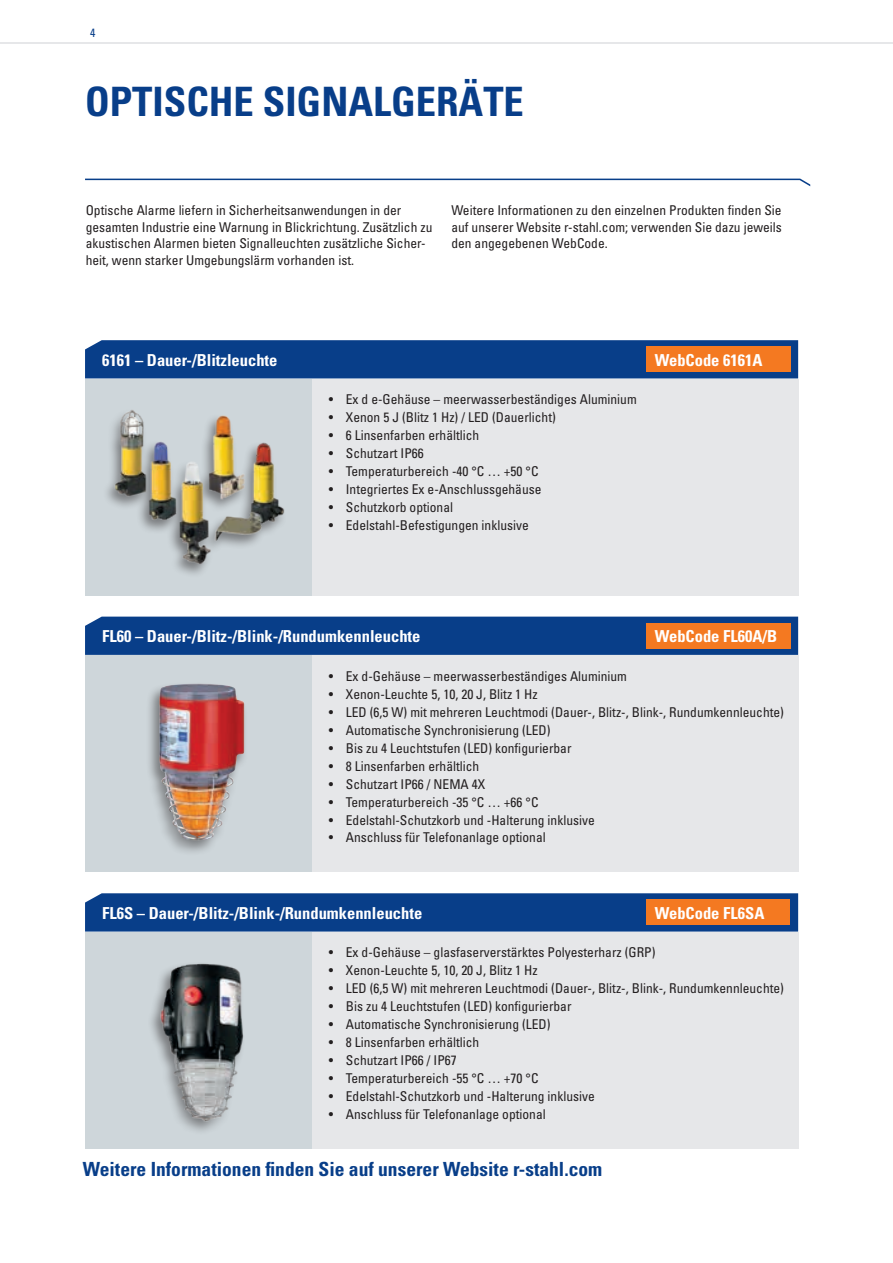
<style>
.page{position:relative;width:893px;height:1263px;background:#fff}
.page>*{position:absolute;margin:0;border:0;box-sizing:border-box;transform-origin:0 0}
.t1{font:700 condensed 40.5px "Univers";color:#083e89}
.t2{font:700 condensed 19.5px "Univers";color:#083e89}
.t3{font:700 condensed 16.5px "Univers";color:#fff}
.t4{font:condensed 13.5px/16.5px "Univers";color:#231f20}
.t5{font:condensed 12px "Univers";color:#083e89}
</style>
<div class="page">
<hr style="left:0;top:42px;width:893px;height:2px;background:#e6e7e9">
<svg style="left:85px;top:179px;width:725px;height:7px"></svg>
<div style="left:85px;top:932px;width:713px;height:216px;background:#e6e7e9"></div>
<img style="left:85px;top:935px;width:227px;height:213px">
<div style="left:85px;top:893px;width:713px;height:38px;background:#083e89"></div>
<div style="left:646px;top:900px;width:144px;height:25px;background:#f47921"></div>
<div style="left:85px;top:379px;width:713px;height:216px;background:#e6e7e9"></div>
<div style="left:85px;top:379px;width:227px;height:216px;background:#ced6da"></div>
<img style="left:107px;top:410px;width:178px;height:164px">
<div style="left:85px;top:340px;width:713px;height:38px;background:#083e89"></div>
<div style="left:646px;top:347px;width:145px;height:25px;background:#f47921"></div>
<div style="left:85px;top:655px;width:713px;height:217px;background:#e6e7e9"></div>
<div style="left:85px;top:655px;width:227px;height:217px;background:#ced6da"></div>
<div style="left:145px;top:681px;width:103px;height:175px;background:#231f20;opacity:.5"></div>
<img style="left:159px;top:684px;width:85px;height:156px">
<div style="left:85px;top:617px;width:713px;height:38px;background:#083e89"></div>
<div style="left:646px;top:623px;width:145px;height:25px;background:#f47921"></div>
<p class="t5" style="left:90px;top:25px;width:7px">4</p>
<h1 class="t1" style="left:85px;top:77px;width:440px">OPTISCHE SIGNALGERÄTE</h1>
<p class="t4" style="left:86px;top:202px;width:348px">Optische Alarme liefern in Sicherheitsanwendungen in der gesamten Industrie eine Warnung in Blickrichtung. Zusätzlich zu akustischen Alarmen bieten Signalleuchten zusätzliche Sicher&shy;heit, wenn starker Umgebungslärm vorhanden ist.</p>
<p class="t4" style="left:451px;top:202px;width:332px;text-align:justify">Weitere Informationen zu den einzelnen Produkten finden Sie auf unserer Website r-stahl.com; verwenden Sie dazu jeweils den angegebenen WebCode.</p>
<p class="t3" style="left:102px;top:350px;width:177px">6161 – Dauer-/Blitzleuchte</p>
<p class="t3" style="left:655px;top:350px;width:109px">WebCode 6161A</p>
<p class="t4" style="left:329px;top:391px;width:309px">• Ex d e-Gehäuse – meerwasserbeständiges Aluminium</p>
<p class="t4" style="left:329px;top:409px;width:228px">• Xenon 5 J (Blitz 1 Hz) / LED (Dauerlicht)</p>
<p class="t4" style="left:329px;top:427px;width:152px">• 6 Linsenfarben erhältlich</p>
<p class="t4" style="left:329px;top:445px;width:97px">• Schutzart IP66</p>
<p class="t4" style="left:329px;top:463px;width:211px">• Temperaturbereich -40 °C … +50 °C</p>
<p class="t4" style="left:329px;top:481px;width:214px">• Integriertes Ex e-Anschlussgehäuse</p>
<p class="t4" style="left:329px;top:499px;width:126px">• Schutzkorb optional</p>
<p class="t4" style="left:329px;top:517px;width:201px">• Edelstahl-Befestigungen inklusive</p>
<p class="t3" style="left:102px;top:626px;width:320px">FL60 – Dauer-/Blitz-/Blink-/Rundumkennleuchte</p>
<p class="t3" style="left:655px;top:626px;width:124px">WebCode FL60A/B</p>
<p class="t4" style="left:329px;top:667px;width:300px">• Ex d-Gehäuse – meerwasserbeständiges Aluminium</p>
<p class="t4" style="left:329px;top:685px;width:210px">• Xenon-Leuchte 5, 10, 20 J, Blitz 1 Hz</p>
<p class="t4" style="left:329px;top:703px;width:457px">• LED (6,5 W) mit mehreren Leuchtmodi (Dauer-, Blitz-, Blink-, Rundumkennleuchte)</p>
<p class="t4" style="left:329px;top:721px;width:223px">• Automatische Synchronisierung (LED)</p>
<p class="t4" style="left:329px;top:739px;width:244px">• Bis zu 4 Leuchtstufen (LED) konfigurierbar</p>
<p class="t4" style="left:329px;top:757px;width:152px">• 8 Linsenfarben erhältlich</p>
<p class="t4" style="left:329px;top:775px;width:158px">• Schutzart IP66 / NEMA 4X</p>
<p class="t4" style="left:329px;top:793px;width:211px">• Temperaturbereich -35 °C … +66 °C</p>
<p class="t4" style="left:329px;top:811px;width:267px">• Edelstahl-Schutzkorb und -Halterung inklusive</p>
<p class="t4" style="left:329px;top:829px;width:218px">• Anschluss für Telefonanlage optional</p>
<p class="t3" style="left:102px;top:903px;width:322px">FL6S – Dauer-/Blitz-/Blink-/Rundumkennleuchte</p>
<p class="t3" style="left:655px;top:903px;width:111px">WebCode FL6SA</p>
<p class="t4" style="left:329px;top:944px;width:328px">• Ex d-Gehäuse – glasfaserverstärktes Polyesterharz (GRP)</p>
<p class="t4" style="left:329px;top:962px;width:210px">• Xenon-Leuchte 5, 10, 20 J, Blitz 1 Hz</p>
<p class="t4" style="left:329px;top:980px;width:457px">• LED (6,5 W) mit mehreren Leuchtmodi (Dauer-, Blitz-, Blink-, Rundumkennleuchte)</p>
<p class="t4" style="left:329px;top:998px;width:244px">• Bis zu 4 Leuchtstufen (LED) konfigurierbar</p>
<p class="t4" style="left:329px;top:1016px;width:223px">• Automatische Synchronisierung (LED)</p>
<p class="t4" style="left:329px;top:1034px;width:152px">• 8 Linsenfarben erhältlich</p>
<p class="t4" style="left:329px;top:1052px;width:130px">• Schutzart IP66 / IP67</p>
<p class="t4" style="left:329px;top:1070px;width:211px">• Temperaturbereich -55 °C … +70 °C</p>
<p class="t4" style="left:329px;top:1088px;width:267px">• Edelstahl-Schutzkorb und -Halterung inklusive</p>
<p class="t4" style="left:329px;top:1106px;width:218px">• Anschluss für Telefonanlage optional</p>
<h2 class="t2" style="left:83px;top:1157px;width:521px">Weitere Informationen finden Sie auf unserer Website r-stahl.com</h2>
</div>
